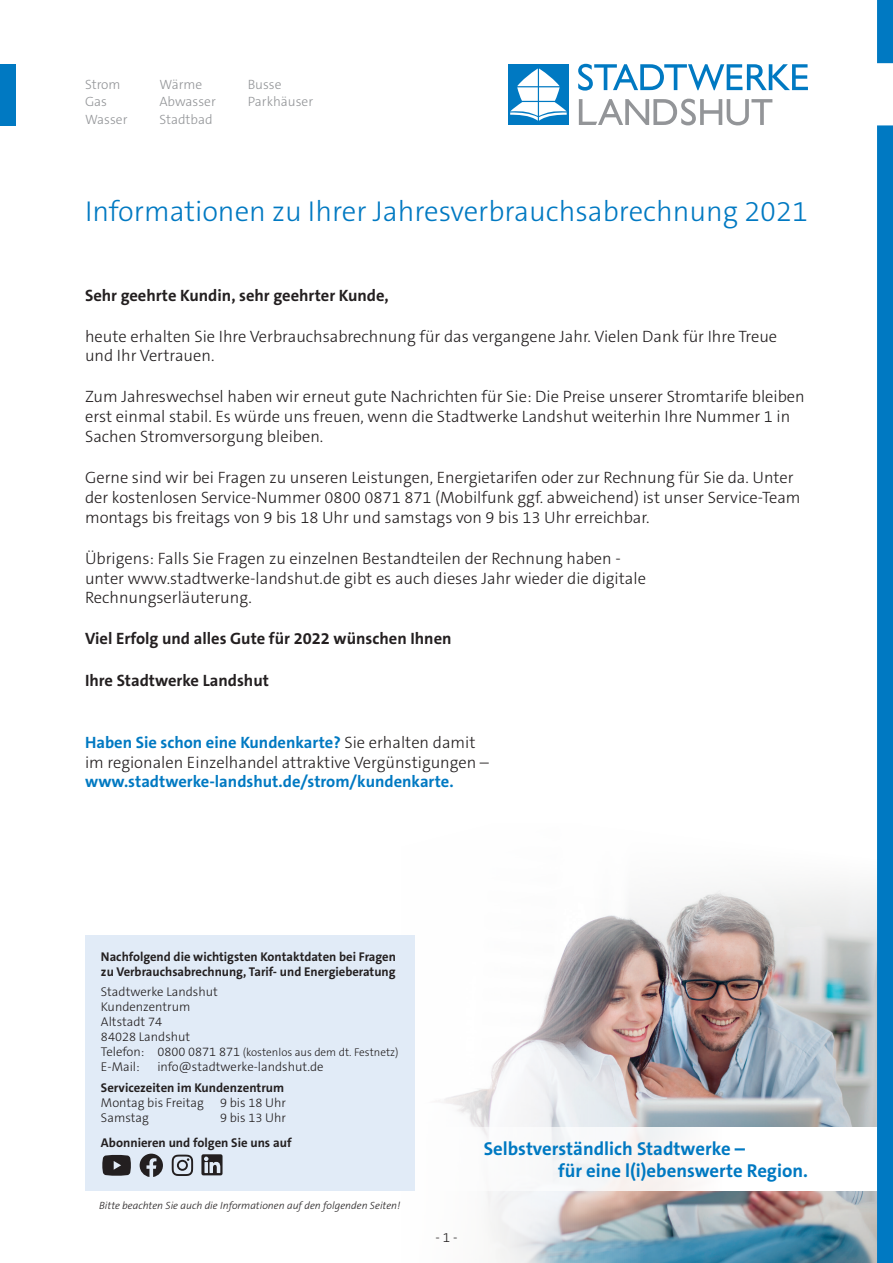
<style>
.page{position:relative;width:893px;height:1263px;background:#fff}
.page>*{position:absolute;margin:0;border:0;box-sizing:border-box;transform-origin:0 0}
.t1{font:300 28.8px "The Sans C5";color:#0079c2}
.t2{font:700 18.75px/22.5px "The Sans C5";color:#0079c2}
.t3{font:300 16.5px/19.8px "The Sans C5";color:#231f20}
.t4{font:700 16.5px "The Sans C5";color:#231f20}
.t5{font:700 16.5px "The Sans C5";color:#0079c2}
.t6{font:300 13.5px/17.7px "The Sans C5";color:#939598}
.t7{font:300 13.5px "The Sans C5";color:#231f20}
.t8{font:700 12.75px/15px "The Sans C5";color:#231f20}
.t9{font:300 12.75px/15px "The Sans C5";color:#231f20}
.t10{font:300 11.25px "The Sans C5";color:#231f20}
.t11{font:italic 300 10.5px "The Sans C5";color:#231f20}
.s1{font-weight:700;color:#0079c2}
.s2{font-size:12.75px}
</style>
<div class="page">
<img style="left:439px;top:1049px;width:438px;height:214px">
<img style="left:510px;top:949px;width:367px;height:100px">
<div style="left:415px;top:1127px;width:462px;height:64px;background:#fff"></div>
<div style="left:85px;top:935px;width:330px;height:256px;background:#e1ebf7"></div>
<img style="left:565px;top:885px;width:312px;height:115px">
<svg style="left:877px;top:0;width:16px;height:1263px;background:#0d7fc5"></svg>
<div style="left:508px;top:64px;width:61px;height:61px;background:#0079c2"></div>
<svg style="left:510px;top:68px;width:57px;height:53px"></svg>
<svg style="left:578px;top:64px;width:230px;height:27px"></svg>
<svg style="left:579px;top:99px;width:193px;height:26px"></svg>
<div style="left:0;top:64px;width:16px;height:61px;background:#0079c2"></div>
<svg style="left:201px;top:1154px;width:22px;height:21px"></svg>
<svg style="left:102px;top:1155px;width:29px;height:21px"></svg>
<svg style="left:140px;top:1153px;width:23px;height:24px"></svg>
<svg style="left:172px;top:1154px;width:21px;height:22px"></svg>
<p class="t6" style="left:159px;top:75px;width:58px">Wärme<br>Abwasser<br>Stadtbad</p>
<p class="t6" style="left:85px;top:75px;width:44px">Strom<br>Gas<br>Wasser</p>
<p class="t6" style="left:248px;top:75px;width:67px">Busse<br>Parkhäuser</p>
<h1 class="t1" style="left:85px;top:193px;width:724px">Informationen zu Ihrer Jahresverbrauchsabrechnung 2021</h1>
<p class="t4" style="left:85px;top:284px;width:305px">Sehr geehrte Kundin, sehr geehrter Kunde,</p>
<p class="t3" style="left:85px;top:326px;width:694px">heute erhalten Sie Ihre Verbrauchsabrechnung für das vergangene Jahr. Vielen Dank für Ihre Treue und Ihr Vertrauen.</p>
<p class="t3" style="left:85px;top:387px;width:721px">Zum Jahreswechsel haben wir erneut gute Nachrichten für Sie: Die Preise unserer Stromtarife bleiben erst einmal stabil. Es würde uns freuen, wenn die Stadtwerke Landshut weiterhin Ihre Nummer 1 in<br>Sachen Stromversorgung bleiben.</p>
<p class="t3" style="left:85px;top:468px;width:717px">Gerne sind wir bei Fragen zu unseren Leistungen, Energietarifen oder zur Rechnung für Sie da. Unter der kostenlosen Service-Nummer 0800 0871 871 (Mobilfunk ggf. abweichend) ist unser Service-Team montags bis freitags von 9 bis 18 Uhr und samstags von 9 bis 13 Uhr erreichbar.</p>
<p class="t3" style="left:85px;top:548px;width:562px">Übrigens: Falls Sie Fragen zu einzelnen Bestandteilen der Rechnung haben - unter www.stadtwerke-landshut.de gibt es auch dieses Jahr wieder die digitale<br>Rechnungserläuterung.</p>
<p class="t4" style="left:85px;top:628px;width:368px">Viel Erfolg und alles Gute für 2022 wünschen Ihnen</p>
<p class="t4" style="left:85px;top:669px;width:185px">Ihre Stadtwerke Landshut</p>
<p class="t3" style="left:85px;top:732px;width:405px"><span class="s1">Haben Sie schon eine Kundenkarte?</span> Sie erhalten damit im regionalen Einzelhandel attraktive Vergünstigungen –</p>
<p class="t5" style="left:85px;top:771px;width:370px">www.stadtwerke-landshut.de/strom/kundenkarte.</p>
<p class="t8" style="left:101px;top:949px;width:296px">Nachfolgend die wichtigsten Kontaktdaten bei Fragen zu Verbrauchsabrechnung, Tarif- und Energieberatung</p>
<p class="t9" style="left:101px;top:984px;width:118px">Stadtwerke Landshut<br>Kundenzentrum<br>Altstadt 74<br>84028 Landshut</p>
<p class="t10" style="left:101px;top:1045px;width:299px"><span class="s2">Telefon: 0800 0871 871</span> (kostenlos aus dem dt. Festnetz)</p>
<p class="t9" style="left:101px;top:1059px;width:40px">E-Mail:</p>
<p class="t9" style="left:157px;top:1059px;width:168px">info@stadtwerke-landshut.de</p>
<p class="t8" style="left:101px;top:1080px;width:185px">Servicezeiten im Kundenzentrum</p>
<p class="t9" style="left:101px;top:1095px;width:104px">Montag bis Freitag</p>
<p class="t9" style="left:220px;top:1095px;width:68px">9 bis 18 Uhr</p>
<p class="t9" style="left:101px;top:1110px;width:49px">Samstag</p>
<p class="t9" style="left:220px;top:1110px;width:68px">9 bis 13 Uhr</p>
<p class="t8" style="left:101px;top:1135px;width:192px">Abonnieren und folgen Sie uns auf</p>
<p class="t11" style="left:99px;top:1199px;width:303px">Bitte beachten Sie auch die Informationen auf den folgenden Seiten!</p>
<p class="t7" style="left:435px;top:1228px;width:24px">- 1 -</p>
<p class="t2" style="left:558px;top:1137px;width:251px;text-indent:-74px">Selbstverständlich Stadtwerke –<br>für eine l(i)ebenswerte Region.</p>
</div>
